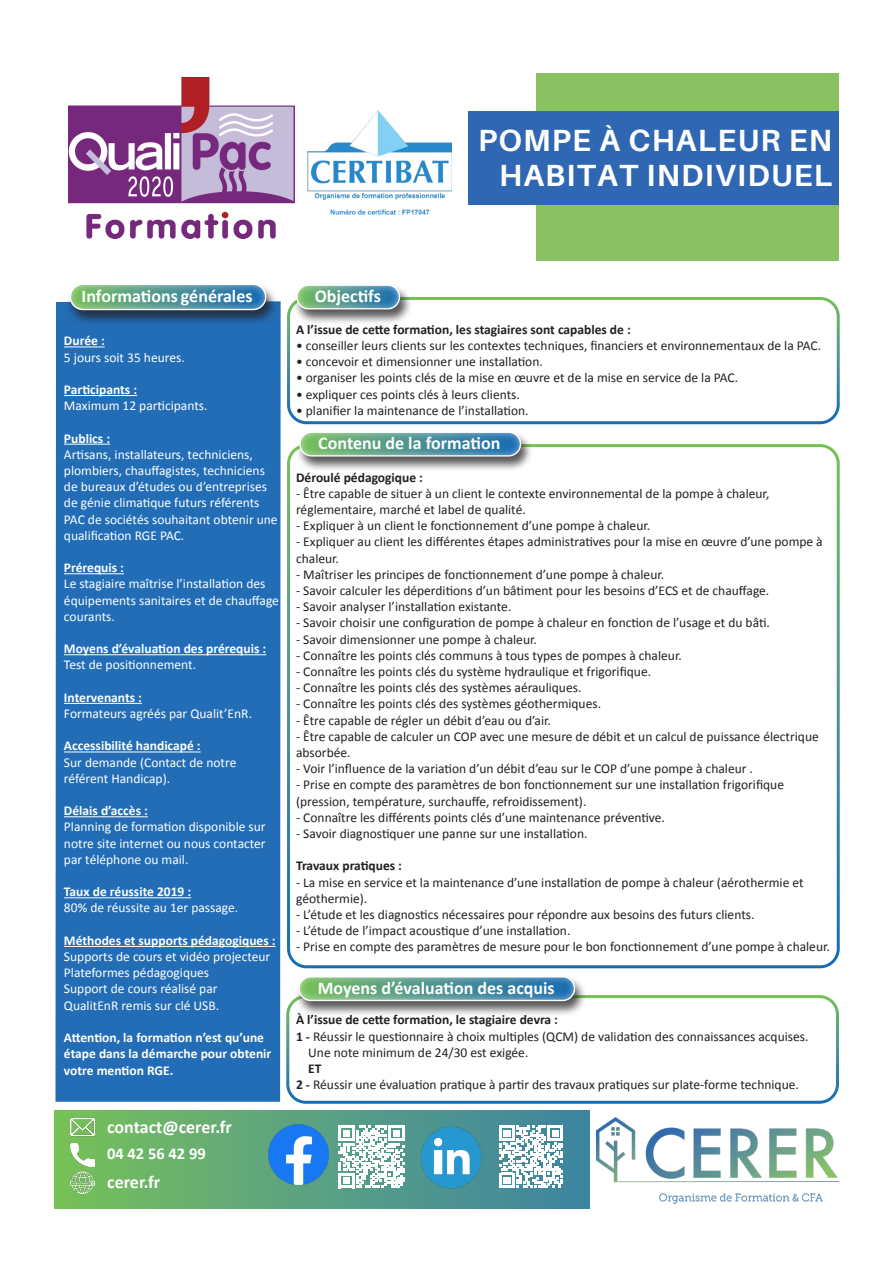
<style>
.page{position:relative;width:893px;height:1263px;background:#fff}
.page>*{position:absolute;margin:0;border:0;box-sizing:border-box;transform-origin:0 0}
.t1{font:700 30.6px/35.1px "Aileron";letter-spacing:.04em;color:#fff;text-align:right}
.t2{font:700 18px "Calibri";color:#fff}
.t3{font:700 16.5px "Calibri";color:#fff}
.t4{font:13.5px/16.2px "Calibri";color:#231f20}
.t5{font:13.5px/16.2px "Calibri";color:#fff}
.t6{font:700 13.5px/16.2px "Calibri";color:#fff}
.t7{font:700 13.5px "Calibri";color:#231f20}
.s1{font-weight:700}
</style>
<div class="page">
<div style="left:55px;top:301px;width:226px;height:801px;background:#226db6"></div>
<hr style="left:64px;top:346px;width:41px;height:1px;background:#fff">
<hr style="left:64px;top:395px;width:73px;height:1px;background:#fff">
<hr style="left:64px;top:444px;width:46px;height:1px;background:#fff">
<hr style="left:64px;top:573px;width:60px;height:1px;background:#fff">
<hr style="left:64px;top:654px;width:202px;height:1px;background:#fff">
<hr style="left:64px;top:703px;width:78px;height:1px;background:#fff">
<hr style="left:64px;top:751px;width:137px;height:1px;background:#fff">
<hr style="left:64px;top:816px;width:84px;height:1px;background:#fff">
<hr style="left:64px;top:897px;width:127px;height:1px;background:#fff">
<hr style="left:64px;top:946px;width:212px;height:1px;background:#fff">
<div style="left:287px;top:297px;width:553px;height:127px;border:3px solid #fff;border-radius:18px"></div>
<div style="left:287px;top:444px;width:553px;height:524px;border:3px solid #fff;border-radius:18px"></div>
<div style="left:286px;top:995px;width:553px;height:109px;border:3px solid #fff;border-radius:18px"></div>
<div style="left:293px;top:283px;width:119px;height:42px;background:#231f20;opacity:.75"></div>
<div style="left:293px;top:283px;width:111px;height:29px;background:#fff;opacity:.75"></div>
<div style="left:296px;top:430px;width:237px;height:42px;background:#231f20;opacity:.75"></div>
<div style="left:296px;top:430px;width:227px;height:29px;background:#fff;opacity:.75"></div>
<div style="left:295px;top:975px;width:293px;height:42px;background:#231f20;opacity:.75"></div>
<div style="left:296px;top:974px;width:281px;height:30px;background:#fff;opacity:.75"></div>
<div style="left:66px;top:282px;width:212px;height:44px;background:#231f20;opacity:.75"></div>
<div style="left:67px;top:282px;width:208px;height:31px;background:#fff;opacity:.75"></div>
<svg style="left:54px;top:1110px;width:536px;height:99px;background:#5ea67a"></svg>
<img style="left:596px;top:1117px;width:243px;height:86px">
<img style="left:71px;top:1115px;width:23px;height:24px">
<img style="left:71px;top:1143px;width:23px;height:24px">
<img style="left:71px;top:1171px;width:23px;height:23px">
<img style="left:414px;top:1119px;width:78px;height:77px">
<svg style="left:338px;top:1126px;width:67px;height:62px"></svg>
<svg style="left:499px;top:1126px;width:64px;height:62px"></svg>
<img style="left:268px;top:1125px;width:60px;height:60px">
<div style="left:54px;top:74px;width:785px;height:187px;background:#89c163"></div>
<div style="left:54px;top:74px;width:482px;height:187px;background:#fff"></div>
<div style="left:469px;top:111px;width:370px;height:94px;background:#2f67b2"></div>
<img style="left:69px;top:77px;width:226px;height:161px">
<img style="left:308px;top:111px;width:143px;height:104px">
<p class="t1" style="left:478px;top:123px;width:356px">POMPE À CHALEUR EN<br>HABITAT INDIVIDUEL</p>
<h2 class="t2" style="left:82px;top:283px;width:173px">Informations générales</h2>
<p class="t6" style="left:64px;top:332px;width:42px">Durée :</p>
<p class="t5" style="left:64px;top:348px;width:122px">5 jours soit 35 heures.</p>
<p class="t6" style="left:64px;top:381px;width:75px">Participants :</p>
<p class="t5" style="left:64px;top:397px;width:145px">Maximum 12 participants.</p>
<p class="t6" style="left:64px;top:430px;width:48px">Publics :</p>
<p class="t5" style="left:64px;top:446px;width:215px">Artisans, installateurs, techniciens, plombiers, chauffagistes, techniciens de bureaux d’études ou d’entreprises de génie climatique futurs référents PAC de sociétés souhaitant obtenir une qualification RGE PAC.</p>
<p class="t6" style="left:64px;top:559px;width:62px">Prérequis :</p>
<p class="t5" style="left:64px;top:575px;width:217px">Le stagiaire maîtrise l’installation des équipements sanitaires et de chauffage courants.</p>
<p class="t6" style="left:64px;top:640px;width:204px">Moyens d’évaluation des prérequis :</p>
<p class="t5" style="left:64px;top:656px;width:134px">Test de positionnement.</p>
<p class="t6" style="left:64px;top:689px;width:79px">Intervenants :</p>
<p class="t5" style="left:64px;top:705px;width:190px">Formateurs agréés par Qualit’EnR.</p>
<p class="t6" style="left:64px;top:737px;width:138px">Accessibilité handicapé :</p>
<p class="t5" style="left:64px;top:753px;width:174px">Sur demande (Contact de notre référent Handicap).</p>
<p class="t6" style="left:64px;top:802px;width:85px">Délais d’accès :</p>
<p class="t5" style="left:64px;top:818px;width:203px;text-align:justify">Planning de formation disponible sur notre site internet ou nous contacter par téléphone ou mail.</p>
<p class="t6" style="left:64px;top:883px;width:129px">Taux de réussite 2019 :</p>
<p class="t5" style="left:64px;top:899px;width:176px">80% de réussite au 1er passage.</p>
<p class="t6" style="left:64px;top:932px;width:213px">Méthodes et supports pédagogiques :</p>
<p class="t5" style="left:64px;top:948px;width:208px">Supports de cours et vidéo projecteur</p>
<p class="t5" style="left:64px;top:964px;width:147px">Plateformes pédagogiques</p>
<p class="t5" style="left:64px;top:980px;width:155px">Support de cours réalisé par</p>
<p class="t5" style="left:64px;top:996px;width:157px">QualitEnR remis sur clé USB.</p>
<p class="t6" style="left:64px;top:1029px;width:209px">Attention, la formation n’est qu’une étape dans la démarche pour obtenir votre mention RGE.</p>
<p class="t2" style="left:107px;top:1114px;width:126px">contact@cerer.fr</p>
<p class="t3" style="left:107px;top:1142px;width:100px">04 42 56 42 99</p>
<p class="t2" style="left:107px;top:1169px;width:55px">cerer.fr</p>
<h2 class="t2" style="left:315px;top:284px;width:68px">Objectifs</h2>
<p class="t7" style="left:296px;top:320px;width:336px">A l’issue de cette formation, les stagiaires sont capables de :</p>
<p class="t4" style="left:296px;top:337px;width:527px">• conseiller leurs clients sur les contextes techniques, financiers et environnementaux de la PAC.</p>
<p class="t4" style="left:296px;top:353px;width:248px">• concevoir et dimensionner une installation.</p>
<p class="t4" style="left:296px;top:369px;width:444px">• organiser les points clés de la mise en œuvre et de la mise en service de la PAC.</p>
<p class="t4" style="left:296px;top:385px;width:225px">• expliquer ces points clés à leurs clients.</p>
<p class="t4" style="left:296px;top:402px;width:234px">• planifier la maintenance de l’installation.</p>
<h2 class="t2" style="left:318px;top:431px;width:184px">Contenu de la formation</h2>
<p class="t7" style="left:296px;top:467px;width:128px">Déroulé pédagogique :</p>
<p class="t4" style="left:296px;top:484px;width:475px">- Être capable de situer à un client le contexte environnemental de la pompe à chaleur,</p>
<p class="t4" style="left:296px;top:501px;width:231px">réglementaire, marché et label de qualité.</p>
<p class="t4" style="left:296px;top:517px;width:356px">- Expliquer à un client le fonctionnement d’une pompe à chaleur.</p>
<p class="t4" style="left:296px;top:533px;width:528px">- Expliquer au client les différentes étapes administratives pour la mise en œuvre d’une pompe à chaleur.</p>
<p class="t4" style="left:296px;top:565px;width:370px">- Maîtriser les principes de fonctionnement d’une pompe à chaleur.</p>
<p class="t4" style="left:296px;top:582px;width:475px">- Savoir calculer les déperditions d’un bâtiment pour les besoins d’ECS et de chauffage.</p>
<p class="t4" style="left:296px;top:598px;width:217px">- Savoir analyser l’installation existante.</p>
<p class="t4" style="left:296px;top:614px;width:475px">- Savoir choisir une configuration de pompe à chaleur en fonction de l’usage et du bâti.</p>
<p class="t4" style="left:296px;top:630px;width:242px">- Savoir dimensionner une pompe à chaleur.</p>
<p class="t4" style="left:296px;top:646px;width:387px">- Connaître les points clés communs à tous types de pompes à chaleur.</p>
<p class="t4" style="left:296px;top:663px;width:357px">- Connaître les points clés du système hydraulique et frigorifique.</p>
<p class="t4" style="left:296px;top:679px;width:287px">- Connaître les points clés des systèmes aérauliques.</p>
<p class="t4" style="left:296px;top:695px;width:307px">- Connaître les points clés des systèmes géothermiques.</p>
<p class="t4" style="left:296px;top:711px;width:256px">- Être capable de régler un débit d’eau ou d’air.</p>
<p class="t4" style="left:296px;top:727px;width:524px">- Être capable de calculer un COP avec une mesure de débit et un calcul de puissance électrique absorbée.</p>
<p class="t4" style="left:296px;top:760px;width:458px">- Voir l’influence de la variation d’un débit d’eau sur le COP d’une pompe à chaleur .</p>
<p class="t4" style="left:296px;top:776px;width:489px">- Prise en compte des paramètres de bon fonctionnement sur une installation frigorifique</p>
<p class="t4" style="left:296px;top:792px;width:292px">(pression, température, surchauffe, refroidissement).</p>
<p class="t4" style="left:296px;top:808px;width:370px">- Connaître les différents points clés d’une maintenance préventive.</p>
<p class="t4" style="left:296px;top:825px;width:293px">- Savoir diagnostiquer une panne sur une installation.</p>
<p class="t7" style="left:296px;top:856px;width:107px">Travaux pratiques :</p>
<p class="t4" style="left:296px;top:873px;width:509px">- La mise en service et la maintenance d’une installation de pompe à chaleur (aérothermie et</p>
<p class="t4" style="left:296px;top:889px;width:73px">géothermie).</p>
<p class="t4" style="left:296px;top:906px;width:460px">- L’étude et les diagnostics nécessaires pour répondre aux besoins des futurs clients.</p>
<p class="t4" style="left:296px;top:922px;width:276px">- L’étude de l’impact acoustique d’une installation.</p>
<p class="t4" style="left:296px;top:938px;width:535px">- Prise en compte des paramètres de mesure pour le bon fonctionnement d’une pompe à chaleur.</p>
<h2 class="t2" style="left:318px;top:975px;width:238px">Moyens d’évaluation des acquis</h2>
<p class="t7" style="left:296px;top:1010px;width:263px">À l’issue de cette formation, le stagiaire devra :</p>
<p class="t4" style="left:296px;top:1027px;width:514px"><span class="s1">1 -</span> Réussir le questionnaire à choix multiples (QCM) de validation des connaissances acquises.</p>
<p class="t4" style="left:308px;top:1043px;width:222px">Une note minimum de 24/30 est exigée.</p>
<p class="t7" style="left:308px;top:1059px;width:15px">ET</p>
<p class="t4" style="left:296px;top:1076px;width:504px"><span class="s1">2 -</span> Réussir une évaluation pratique à partir des travaux pratiques sur plate-forme technique.</p>
</div>
